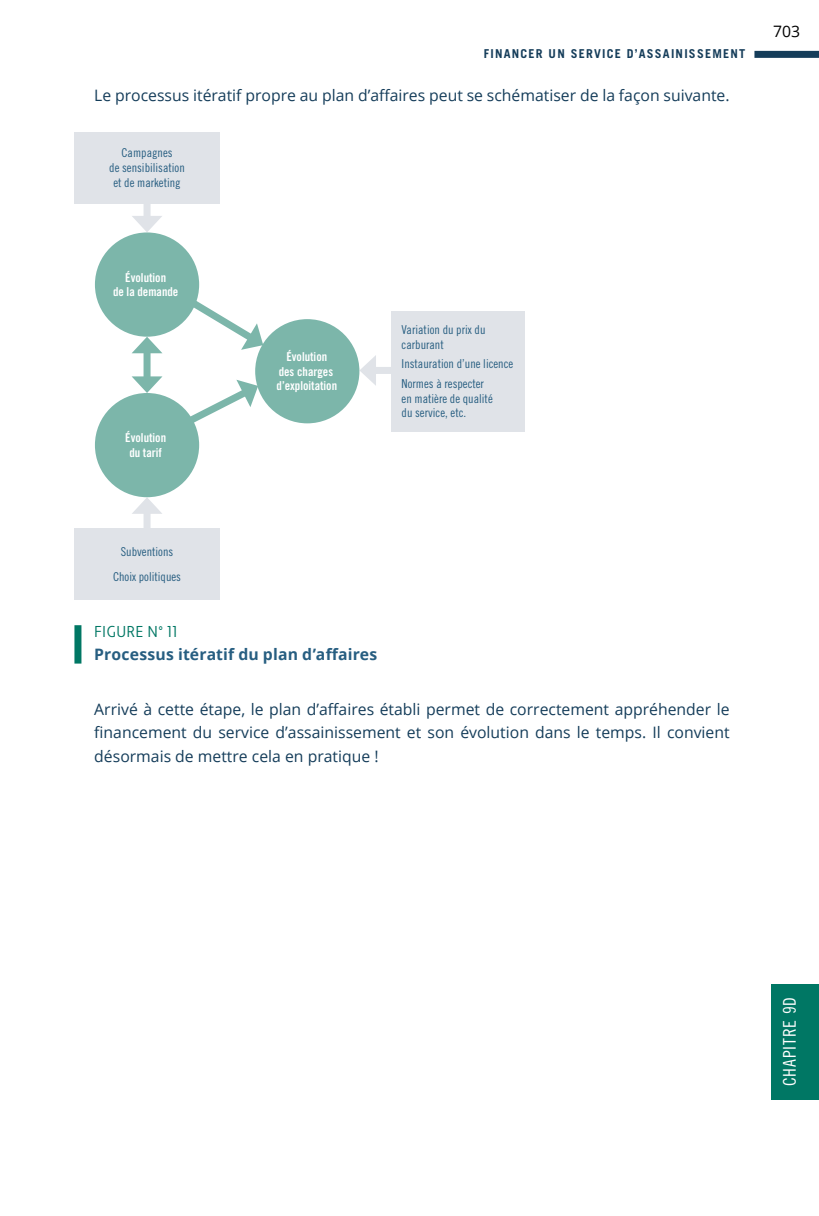
<style>
.page{position:relative;width:819px;height:1216px;background:#fff}
.page>*{position:absolute;margin:0;border:0;box-sizing:border-box;transform-origin:0 0}
.t1{font:17.5px "Trade Gothic LT Std Cn 18";letter-spacing:.05em;color:#fff}
.t2{font:15.75px/23.6px "Open Sans";color:#153d5a;text-align:justify}
.t3{font:700 15.75px "Open Sans";letter-spacing:.01em;color:#275e81}
.t4{font:condensed 15.75px "Apertura";letter-spacing:.025em;color:#007764}
.t5{font:15.75px "Open Sans";color:#000}
.t6{font:12.25px/14.7px "Trade Gothic LT Std Cn 18";color:#275e81}
.t7{font:12.25px/14.7px "Trade Gothic LT Std Bd Cn 20";color:#fff;text-align:center}
.t8{font:700 12.25px "Trade Gothic LT Std";letter-spacing:.1em;color:#153d5a}
</style>
<div class="page">
<div style="left:754px;top:51px;width:65px;height:7px;background:#153d5a"></div>
<div style="left:771px;top:983px;width:48px;height:116px;background:#007764"></div>
<div style="left:74px;top:625px;width:7px;height:38px;background:#007764"></div>
<div style="left:143px;top:193px;width:7px;height:29px;background:#e0e3e8"></div>
<svg style="left:132px;top:216px;width:30px;height:16px"></svg>
<div style="left:143px;top:507px;width:7px;height:30px;background:#e0e3e8"></div>
<svg style="left:132px;top:497px;width:30px;height:17px"></svg>
<div style="left:370px;top:367px;width:29px;height:7px;background:#e0e3e8"></div>
<svg style="left:359px;top:355px;width:17px;height:31px"></svg>
<div style="left:143px;top:347px;width:7px;height:35px;background:#7cb6aa"></div>
<svg style="left:132px;top:376px;width:30px;height:17px"></svg>
<svg style="left:132px;top:337px;width:30px;height:16px"></svg>
<svg style="left:187px;top:292px;width:77px;height:58px"></svg>
<svg style="left:174px;top:380px;width:84px;height:53px"></svg>
<div style="left:74px;top:132px;width:146px;height:71px;background:#e0e3e8"></div>
<div style="left:74px;top:528px;width:146px;height:71px;background:#e0e3e8"></div>
<div style="left:391px;top:311px;width:134px;height:120px;background:#e0e3e8"></div>
<div style="left:255px;top:319px;width:104px;height:104px;background:#7cb6aa;border-radius:50%"></div>
<div style="left:95px;top:232px;width:104px;height:105px;background:#7cb6aa;border-radius:50%"></div>
<div style="left:95px;top:393px;width:104px;height:104px;background:#7cb6aa;border-radius:50%"></div>
<p class="t8" style="left:484px;top:46px;width:263px">FINANCER UN SERVICE D’ASSAINISSEMENT</p>
<p class="t2" style="left:94px;top:83px;width:636px">Le processus itératif propre au plan d’affaires peut se schématiser de la façon suivante.</p>
<p class="t6" style="left:109px;top:145px;width:77px;text-align:center">Campagnes<br>de sensibilisation et de marketing</p>
<p class="t5" style="left:773px;top:20px;width:29px">703</p>
<p class="t7" style="left:113px;top:270px;width:67px">Évolution<br>de la demande</p>
<p class="t7" style="left:125px;top:430px;width:42px">Évolution du tarif</p>
<p class="t7" style="left:276px;top:349px;width:62px">Évolution<br>des charges d’exploitation</p>
<p class="t6" style="left:401px;top:322px;width:85px">Variation du prix du carburant</p>
<p class="t6" style="left:401px;top:354px;width:113px;line-height:19.6px">Instauration d’une licence<br>Normes à respecter</p>
<p class="t6" style="left:401px;top:391px;width:93px">en matière de qualité du service, etc.</p>
<p class="t6" style="left:113px;top:539px;width:70px;line-height:24.7px;text-align:center">Subventions<br>Choix politiques</p>
<p class="t4" style="left:94px;top:622px;width:84px">FIGURE N° 11</p>
<p class="t3" style="left:94px;top:642px;width:284px">Processus itératif du plan d’affaires</p>
<p class="t2" style="left:94px;top:697px;width:636px">Arrivé à cette étape, le plan d’affaires établi permet de correctement appréhender le financement du service d’assainissement et son évolution dans le temps. Il convient désormais de mettre cela en pratique !</p>
<p class="t1" style="left:779px;top:1086px;width:91px;rotate:-90deg">Chapitre 9D</p>
</div>
